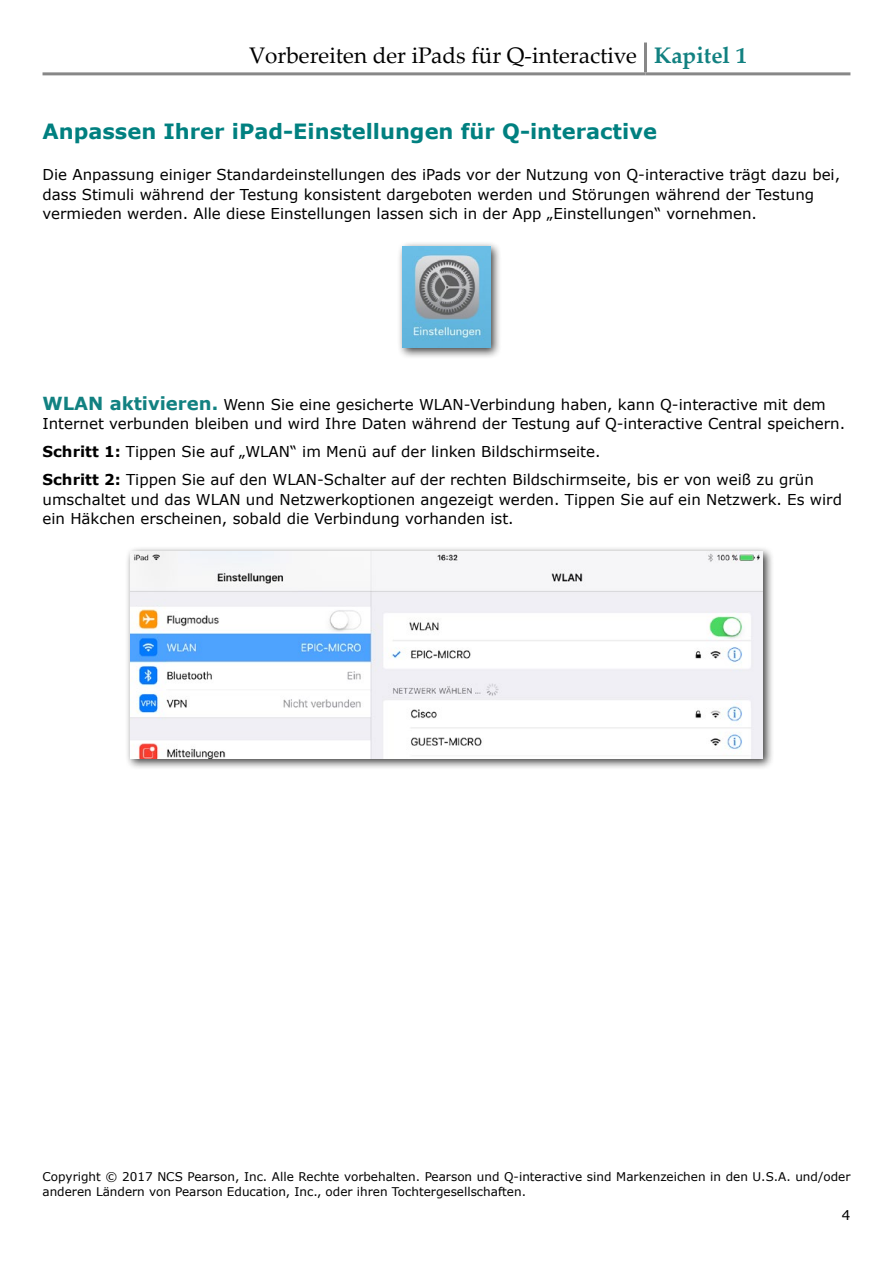
<style>
.page{position:relative;width:893px;height:1263px;background:#fff}
.page>*{position:absolute;margin:0;border:0;box-sizing:border-box;transform-origin:0 0}
.t1{font:22.5px "Palatino Linotype";color:#000}
.t2{font:700 21px "Verdana";color:#008080}
.t3{font:15px/19.5px "Verdana";color:#000}
.t4{font:13.5px "Verdana";color:#000}
.t5{font:12px/15px "Verdana";color:#000}
.s1{font-weight:700;color:#128181}
.s2{font-weight:700;font-size:18px;color:#128181}
.s3{font-weight:700}
</style>
<div class="page">
<hr style="left:644px;top:43px;width:3px;height:29px;background:#878787">
<hr style="left:43px;top:72px;width:602px;height:3px;background:#878787">
<hr style="left:645px;top:72px;width:205px;height:3px;background:#878787">
<div style="left:397px;top:240px;width:105px;height:119px;background:#000;opacity:.75"></div>
<img style="left:402px;top:246px;width:88px;height:102px">
<div style="left:125px;top:546px;width:649px;height:224px;background:#000;opacity:.75"></div>
<img style="left:130px;top:551px;width:633px;height:208px">
<h1 class="t1" style="left:249px;top:40px;width:499px">Vorbereiten der iPads für Q-interactive <span class="s1">Kapitel 1</span></h1>
<h2 class="t2" style="left:43px;top:117px;width:616px">Anpassen Ihrer iPad-Einstellungen für Q-interactive</h2>
<p class="t3" style="left:43px;top:165px;width:799px">Die Anpassung einiger Standardeinstellungen des iPads vor der Nutzung von Q-interactive trägt dazu bei, dass Stimuli während der Testung konsistent dargeboten werden und Störungen während der Testung vermieden werden. Alle diese Einstellungen lassen sich in der App „Einstellungen“ vornehmen.</p>
<p class="t3" style="left:43px;top:394px;width:804px"><span class="s2">WLAN aktivieren.</span> Wenn Sie eine gesicherte WLAN-Verbindung haben, kann Q-interactive mit dem<br>Internet verbunden bleiben und wird Ihre Daten während der Testung auf Q-interactive Central speichern.</p>
<p class="t3" style="left:43px;top:438px;width:773px;line-height:28px"><span class="s3">Schritt 1:</span> Tippen Sie auf „WLAN“ im Menü auf der linken Bildschirmseite.<br><span class="s3">Schritt 2:</span> Tippen Sie auf den WLAN-Schalter auf der rechten Bildschirmseite, bis er von weiß zu grün</p>
<p class="t3" style="left:43px;top:489px;width:801px">umschaltet und das WLAN und Netzwerkoptionen angezeigt werden. Tippen Sie auf ein Netzwerk. Es wird ein Häkchen erscheinen, sobald die Verbindung vorhanden ist.</p>
<p class="t5" style="left:43px;top:1169px;width:809px">Copyright © 2017 NCS Pearson, Inc. Alle Rechte vorbehalten. Pearson und Q-interactive sind Markenzeichen in den U.S.A. und/oder anderen Ländern von Pearson Education, Inc., oder ihren Tochtergesellschaften.</p>
<p class="t4" style="left:842px;top:1206px;width:10px">4</p>
</div>
